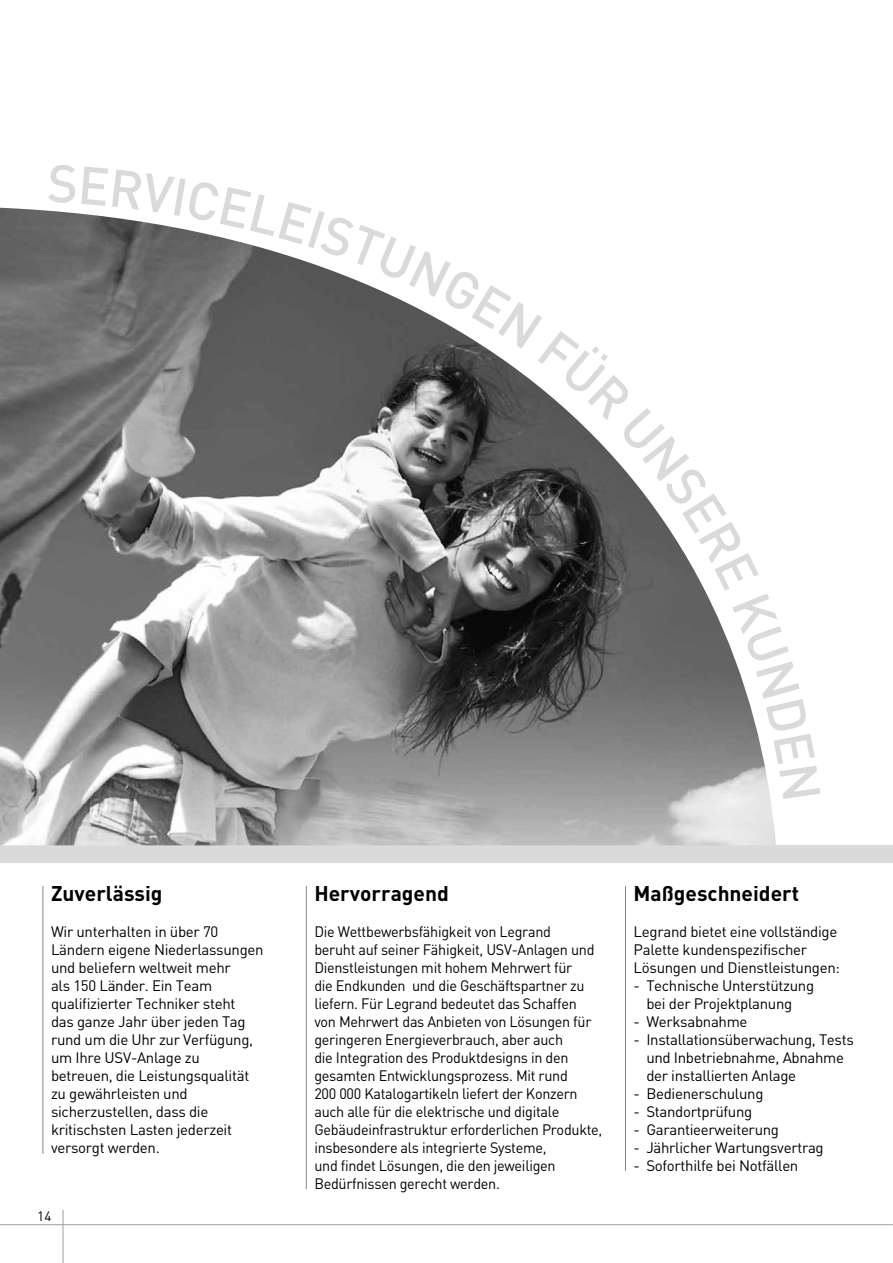
<style>
.page{position:relative;width:893px;height:1263px;background:#fff}
.page>*{position:absolute;margin:0;border:0;box-sizing:border-box;transform-origin:0 0}
.t1{font:700 21px "DIN Pro";color:#000}
.t2{font:15px/18px "DIN Pro";letter-spacing:-.02em;color:#000}
.t3{font:15px/18px "DIN Pro";letter-spacing:-.02em;color:#000;scale:.96 1}
.t4{font:13.5px "DIN Pro";color:#000}
</style>
<div class="page">
<hr style="left:63px;top:1210px;width:1px;height:53px;background:#9d9d9c">
<hr style="left:0;top:1224px;width:893px;height:1px;background:#9d9d9c">
<div style="left:0;top:845px;width:893px;height:18px;background:#dadada"></div>
<hr style="left:43px;top:886px;width:1px;height:268px;background:#878787">
<hr style="left:306px;top:886px;width:1px;height:303px;background:#878787">
<hr style="left:625px;top:886px;width:1px;height:285px;background:#878787">
<img style="left:0;top:208px;width:776px;height:637px">
<svg style="left:48px;top:208px;width:728px;height:591px"></svg>
<h1 class="t1" style="left:51px;top:879px;width:113px">Zuverlässig</h1>
<p class="t2" style="left:51px;top:921px;width:214px">Wir unterhalten in über 70<br>Ländern eigene Niederlassungen und beliefern weltweit mehr<br>als 150 Länder. Ein Team qualifizierter Techniker steht<br>das ganze Jahr über jeden Tag rund um die Uhr zur Verfügung, um Ihre USV-Anlage zu betreuen, die Leistungsqualität zu gewährleisten und sicherzustellen, dass die kritischsten Lasten jederzeit versorgt werden.</p>
<p class="t4" style="left:37px;top:1206px;width:16px">14</p>
<h1 class="t1" style="left:314px;top:879px;width:136px">Hervorragend</h1>
<p class="t3" style="left:314px;top:921px;width:301px">Die Wettbewerbsfähigkeit von Legrand<br>beruht auf seiner Fähigkeit, USV-Anlagen und Dienstleistungen mit hohem Mehrwert für<br>die Endkunden und die Geschäftspartner zu liefern. Für Legrand bedeutet das Schaffen<br>von Mehrwert das Anbieten von Lösungen für geringeren Energieverbrauch, aber auch<br>die Integration des Produktdesigns in den gesamten Entwicklungsprozess. Mit rund<br>200 000 Katalogartikeln liefert der Konzern auch alle für die elektrische und digitale Gebäudeinfrastruktur erforderlichen Produkte, insbesondere als integrierte Systeme,<br>und findet Lösungen, die den jeweiligen Bedürfnissen gerecht werden.</p>
<h1 class="t1" style="left:634px;top:879px;width:167px">Maßgeschneidert</h1>
<p class="t2" style="left:634px;top:921px;width:208px">Legrand bietet eine vollständige<br>Palette kundenspezifischer<br>Lösungen und Dienstleistungen:</p>
<p class="t2" style="left:646px;top:975px;width:169px;text-indent:-13px">- Technische Unterstützung bei der Projektplanung</p>
<p class="t2" style="left:634px;top:1011px;width:115px">- Werksabnahme</p>
<p class="t2" style="left:646px;top:1029px;width:209px;text-indent:-13px">- Installationsüberwachung, Tests und Inbetriebnahme, Abnahme der installierten Anlage</p>
<p class="t2" style="left:634px;top:1083px;width:131px">- Bedienerschulung</p>
<p class="t2" style="left:634px;top:1101px;width:120px">- Standortprüfung</p>
<p class="t2" style="left:634px;top:1119px;width:147px">- Garantieerweiterung</p>
<p class="t2" style="left:634px;top:1137px;width:192px">- Jährlicher Wartungsvertrag</p>
<p class="t2" style="left:634px;top:1155px;width:166px">- Soforthilfe bei Notfällen</p>
</div>
